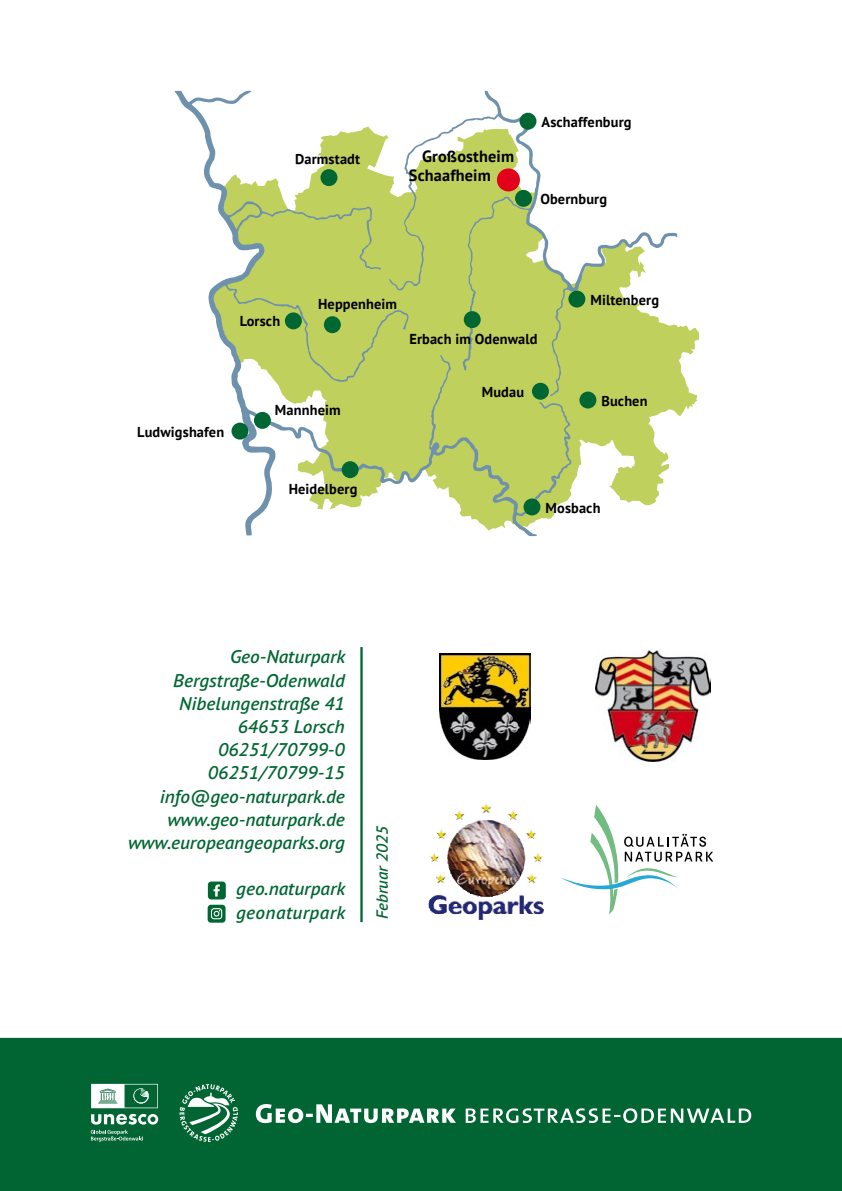
<style>
.page{position:relative;width:842px;height:1191px;background:#fff}
.page>*{position:absolute;margin:0;border:0;box-sizing:border-box;transform-origin:0 0}
.t1{font:italic 600 18.4px/23.2px "PT Sans Pro";color:#006632;text-align:right;scale:1.05 1}
.t2{font:italic 600 18.4px/23.2px "PT Sans Pro";letter-spacing:.02em;color:#006632;scale:1.05 1}
.t3{font:700 16.2px/18.4px "PT Sans";letter-spacing:.01em;color:#000}
.t4{font:italic 600 16px "PT Sans Pro";color:#006632;scale:1.05 1}
.t5{font:700 14.4px "PT Sans";letter-spacing:.01em;color:#000}
</style>
<div class="page">
<hr style="left:360px;top:647px;width:3px;height:275px;background:#006632">
<div style="left:208px;top:881px;width:18px;height:18px;background:#006632;border-radius:3px"></div>
<svg style="left:213px;top:884px;width:7px;height:12px"></svg>
<svg style="left:208px;top:904px;width:18px;height:18px"></svg>
<svg style="left:211px;top:908px;width:11px;height:11px"></svg>
<svg style="left:560px;top:805px;width:153px;height:109px"></svg>
<img style="left:481px;top:803px;width:37px;height:17px">
<img style="left:440px;top:653px;width:91px;height:106px">
<img style="left:596px;top:650px;width:114px;height:111px">
<svg style="left:572px;top:234px;width:127px;height:272px"></svg>
<svg style="left:175px;top:91px;width:397px;height:445px"></svg>
<svg style="left:389px;top:91px;width:288px;height:305px;fill:#c0d05d"></svg>
<svg style="left:224px;top:284px;width:185px;height:98px;background:#bfcf68"></svg>
<svg style="left:228px;top:201px;width:153px;height:69px;background:#bccd6e"></svg>
<div style="left:464px;top:311px;width:17px;height:17px;background:#006632;border-radius:50%"></div>
<div style="left:568px;top:290px;width:17px;height:17px;background:#006632;border-radius:50%"></div>
<div style="left:532px;top:383px;width:17px;height:17px;background:#006632;border-radius:50%"></div>
<div style="left:519px;top:113px;width:17px;height:17px;background:#006632;border-radius:50%"></div>
<div style="left:523px;top:498px;width:17px;height:17px;background:#006632;border-radius:50%"></div>
<div style="left:342px;top:461px;width:17px;height:17px;background:#006632;border-radius:50%"></div>
<div style="left:254px;top:412px;width:17px;height:17px;background:#006632;border-radius:50%"></div>
<div style="left:231px;top:422px;width:17px;height:17px;background:#006632;border-radius:50%"></div>
<div style="left:324px;top:316px;width:17px;height:17px;background:#006632;border-radius:50%"></div>
<div style="left:285px;top:312px;width:17px;height:17px;background:#006632;border-radius:50%"></div>
<div style="left:320px;top:169px;width:17px;height:17px;background:#006632;border-radius:50%"></div>
<div style="left:579px;top:391px;width:17px;height:17px;background:#006632;border-radius:50%"></div>
<div style="left:515px;top:190px;width:17px;height:17px;background:#006632;border-radius:50%"></div>
<div style="left:497px;top:168px;width:23px;height:23px;background:#e2001a;border-radius:50%"></div>
<div style="left:0;top:1037px;width:842px;height:154px;background:#006532"></div>
<svg style="left:180px;top:1084px;width:58px;height:58px;background:#438d67"></svg>
<svg style="left:91px;top:1114px;width:67px;height:27px"></svg>
<svg style="left:91px;top:1083px;width:67px;height:25px"></svg>
<svg style="left:256px;top:1104px;width:495px;height:19px"></svg>
<p class="t5" style="left:295px;top:150px;width:67px">Darmstadt</p>
<p class="t3" style="left:409px;top:147px;width:107px;text-indent:13px">Großostheim<br>Schaafheim</p>
<p class="t5" style="left:541px;top:112px;width:92px">Aschaffenburg</p>
<p class="t5" style="left:540px;top:189px;width:68px">Obernburg</p>
<p class="t5" style="left:137px;top:422px;width:88px">Ludwigshafen</p>
<p class="t5" style="left:240px;top:312px;width:42px">Lorsch</p>
<p class="t5" style="left:318px;top:294px;width:81px">Heppenheim</p>
<p class="t5" style="left:409px;top:329px;width:130px">Erbach im Odenwald</p>
<p class="t5" style="left:275px;top:401px;width:67px">Mannheim</p>
<p class="t5" style="left:482px;top:382px;width:44px">Mudau</p>
<p class="t5" style="left:590px;top:290px;width:70px">Miltenberg</p>
<p class="t5" style="left:601px;top:391px;width:48px">Buchen</p>
<p class="t5" style="left:289px;top:479px;width:70px">Heidelberg</p>
<p class="t5" style="left:545px;top:498px;width:56px">Mosbach</p>
<p class="t1" style="left:128px;top:645px;width:208px">Geo-Naturpark<br>Bergstraße-Odenwald<br>Nibelungenstraße 41<br>64653 Lorsch<br>06251/70799-0<br>06251/70799-15 info@geo-naturpark.de www.geo-naturpark.de www.europeangeoparks.org</p>
<p class="t2" style="left:236px;top:877px;width:105px">geo.naturpark geonaturpark</p>
<p class="t4" style="left:372px;top:919px;width:91px;rotate:-90deg">Februar 2025</p>
</div>
